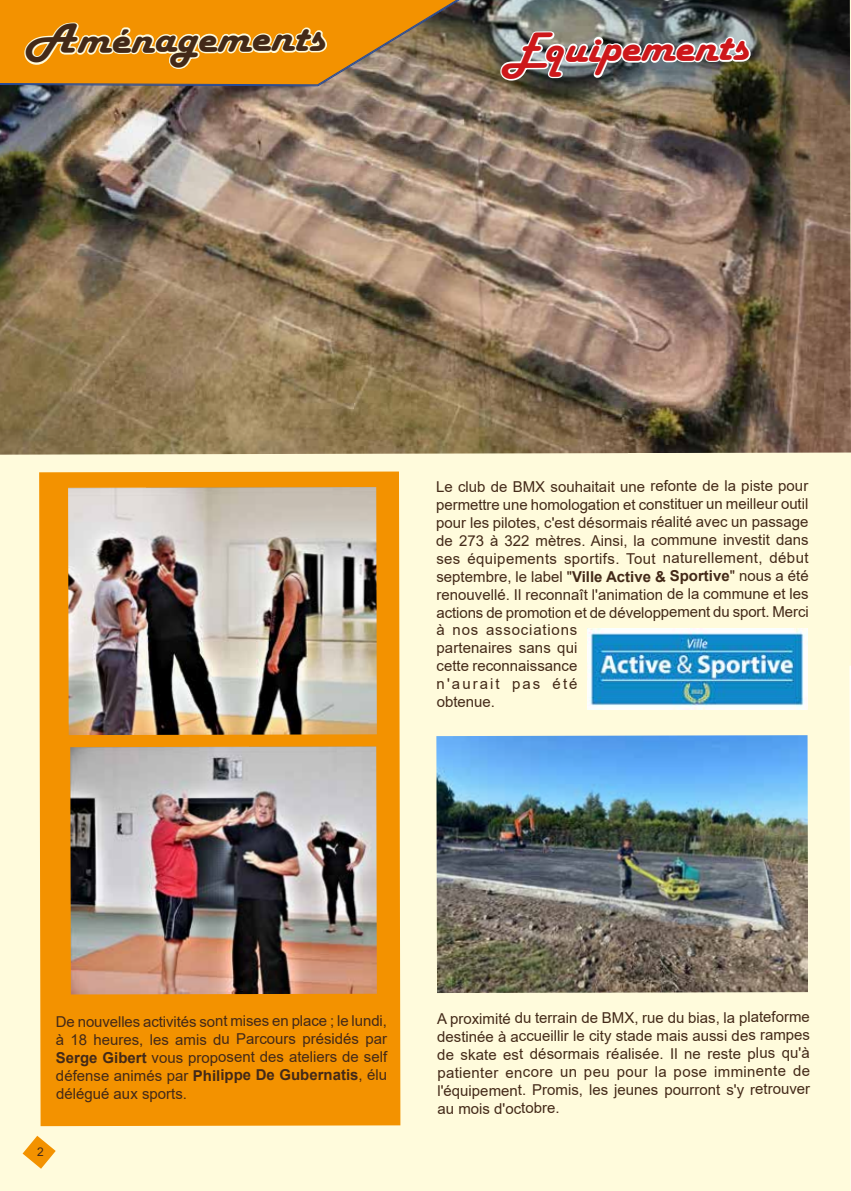
<style>
.page{position:relative;width:851px;height:1191px;background:#fff}
.page>*{position:absolute;margin:0;border:0;box-sizing:border-box;transform-origin:0 0}
.t1{font:43.5px "Harlow Solid";color:#432918;scale:1.1 1}
.t2{font:43.5px "Harlow Solid";color:#cd171a;scale:1.1 1}
.t3{font:15px/18px "Arial";letter-spacing:-.005em;color:#432918;text-align:justify}
.t4{font:12px "Arial";color:#432918}
.s1{font-weight:700}
</style>
<div class="page">
<div style="left:0;top:455px;width:850px;height:203px;background:#fffbdc"></div>
<img style="left:0;top:0;width:850px;height:455px">
<svg style="left:0;top:0;width:470px;height:86px;background:#dd962a"></svg>
<div style="left:0;top:658px;width:850px;height:533px;background:#fffbdc"></div>
<svg style="left:23px;top:1135px;width:33px;height:33px"></svg>
<img style="left:436px;top:735px;width:372px;height:258px">
<img style="left:498px;top:30px;width:254px;height:53px">
<div style="left:39px;top:471px;width:361px;height:655px;background:#f39200"></div>
<img style="left:68px;top:487px;width:309px;height:248px">
<img style="left:70px;top:746px;width:307px;height:248px">
<img style="left:587px;top:628px;width:220px;height:81px">
<h1 class="t1" style="left:26px;top:17px;width:273px;rotate:-1deg">Aménagements</h1>
<h1 class="t2" style="left:506px;top:25px;width:221px;rotate:-1deg">Equipements</h1>
<p class="t3" style="left:436px;top:477px;width:374px">Le club de BMX souhaitait une refonte de la piste pour permettre une homologation et constituer un meilleur outil pour les pilotes, c'est désormais réalité avec un passage de 273 à 322 mètres. Ainsi, la commune investit dans ses équipements sportifs. Tout naturellement, début septembre, le label "<span class="s1">Ville Active &amp; Sportive</span>" nous a été renouvellé. Il reconnaît l'animation de la commune et les actions de promotion et de développement du sport. Merci</p>
<p class="t3" style="left:436px;top:620px;width:143px">à nos associations partenaires sans qui cette reconnaissance n'aurait pas été obtenue.</p>
<p class="t3" style="left:56px;top:1012px;width:333px">De nouvelles activités sont mises en place ; le lundi, à 18 heures, les amis du Parcours présidés par <span class="s1">Serge Gibert</span> vous proposent des ateliers de self défense animés par <span class="s1">Philippe De Gubernatis</span>, élu délégué aux sports.</p>
<p class="t4" style="left:37px;top:1143px;width:8px">2</p>
<p class="t3" style="left:437px;top:1008px;width:374px">A proximité du terrain de BMX, rue du bias, la plateforme destinée à accueillir le city stade mais aussi des rampes de skate est désormais réalisée. Il ne reste plus qu'à patienter encore un peu pour la pose imminente de l'équipement. Promis, les jeunes pourront s'y retrouver au mois d'octobre.</p>
</div>
